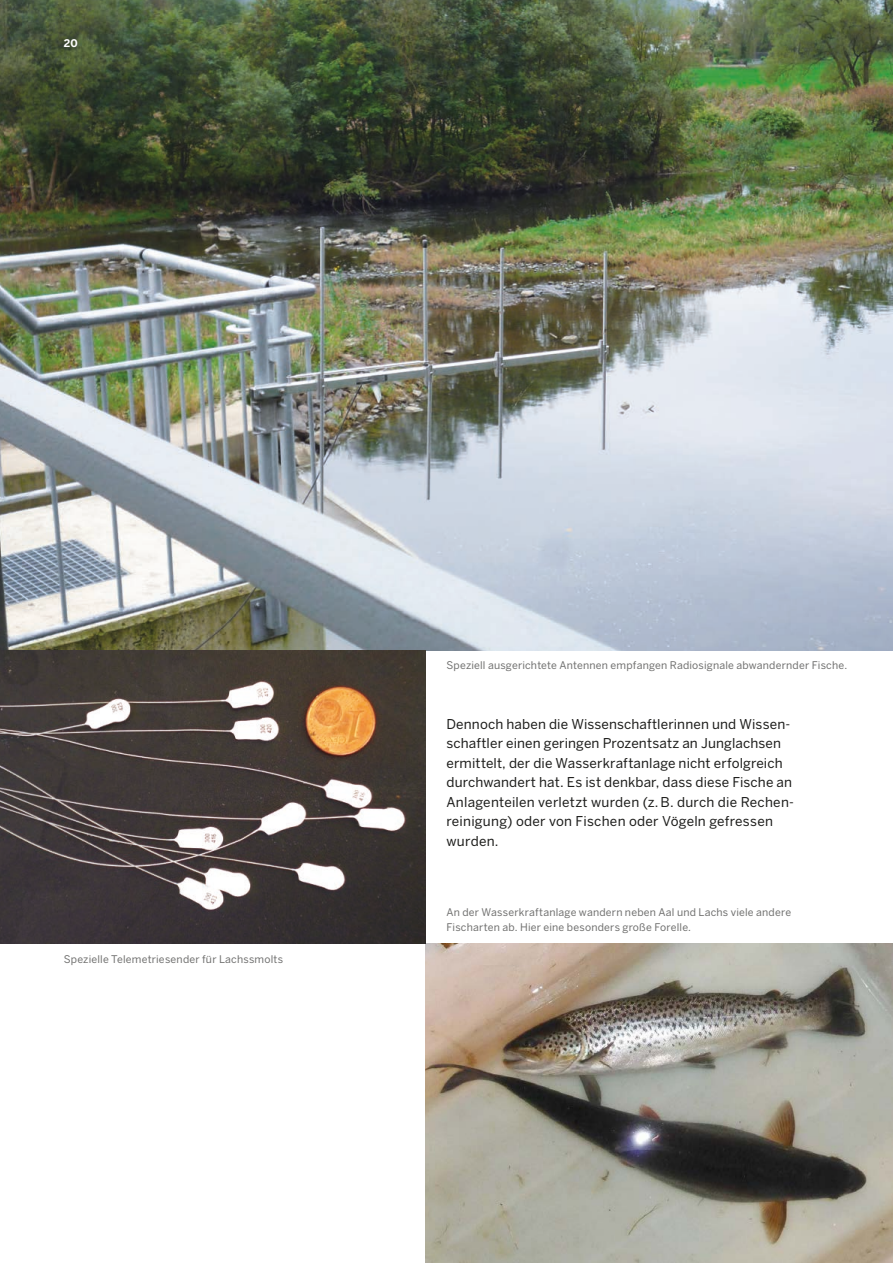
<style>
.page{position:relative;width:893px;height:1263px;background:#fff}
.page>*{position:absolute;margin:0;border:0;box-sizing:border-box;transform-origin:0 0}
.t1{font:13.5px/19.5px "Benton Sans";letter-spacing:.01em;color:#1d1d1b}
.t2{font:10.5px/15px "Benton Sans";letter-spacing:.02em;color:#70706f}
.t3{font:700 10.5px "Benton Sans";color:#fff}
</style>
<div class="page">
<img style="left:0;top:0;width:893px;height:651px">
<img style="left:425px;top:943px;width:468px;height:320px">
<img style="left:0;top:651px;width:425px;height:292px">
<p class="t3" style="left:64px;top:37px;width:15px">20</p>
<p class="t2" style="left:64px;top:951px;width:221px">Spezielle Telemetriesender für Lachssmolts</p>
<p class="t2" style="left:446px;top:657px;width:402px">Speziell ausgerichtete Antennen empfangen Radiosignale abwandernder Fische.</p>
<p class="t1" style="left:446px;top:714px;width:349px">Dennoch haben die Wissenschaftlerinnen und Wissen&shy;schaftler einen geringen Prozentsatz an Junglachsen ermittelt, der die Wasserkraftanlage nicht erfolgreich durchwandert hat. Es ist denkbar, dass diese Fische an Anlagenteilen verletzt wurden (z. B. durch die Rechen&shy;reinigung) oder von Fischen oder Vögeln gefressen wurden.</p>
<p class="t2" style="left:446px;top:904px;width:346px">An der Wasserkraftanlage wandern neben Aal und Lachs viele andere<br>Fischarten ab. Hier eine besonders große Forelle.</p>
</div>
